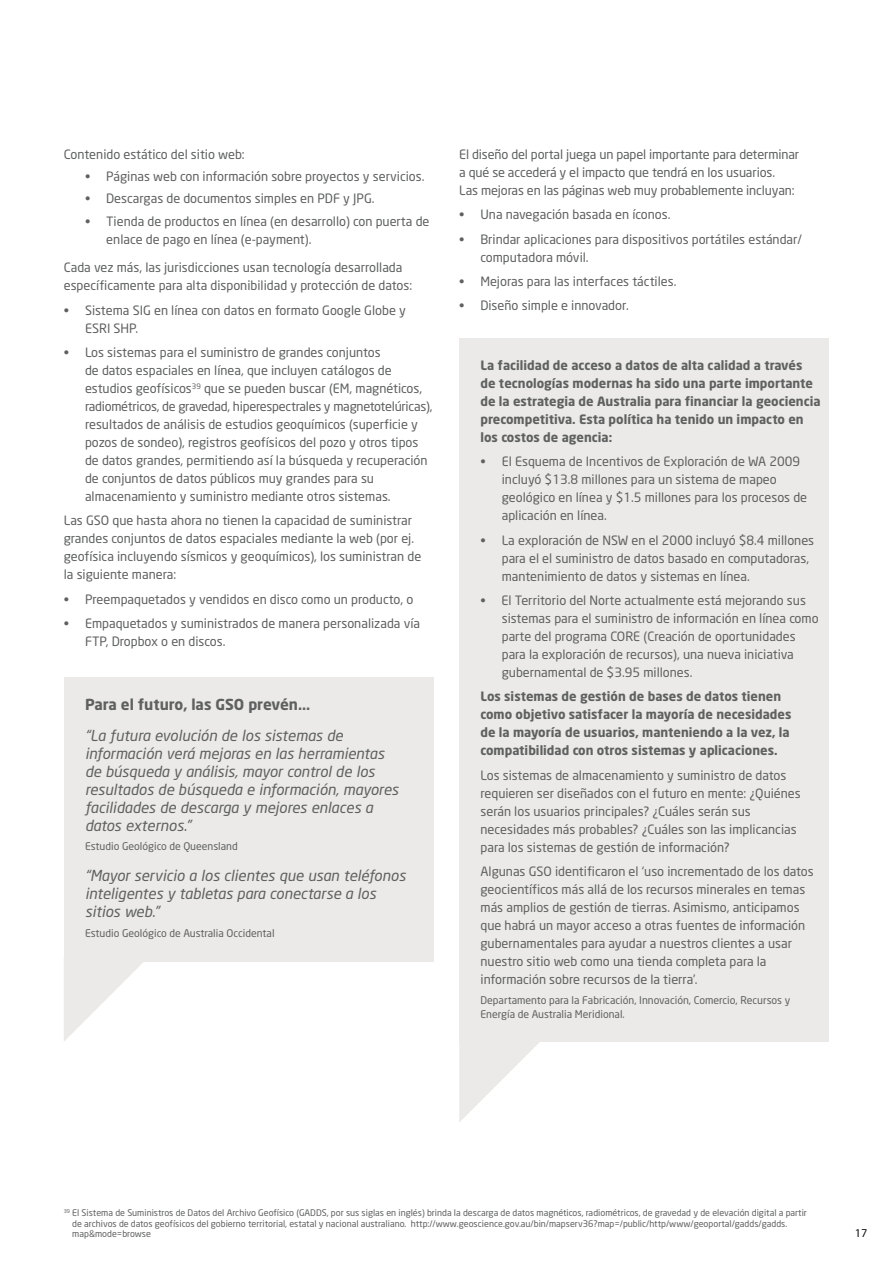
<style>
.page{position:relative;width:893px;height:1263px;background:#fff}
.page>*{position:absolute;margin:0;border:0;box-sizing:border-box;transform-origin:0 0}
.t1{font:italic 15px/18px "Neo Sans";color:#5f6060}
.t2{font:700 15px "Neo Sans";color:#5f6060}
.t3{font:12.75px/18px "Neo Sans";color:#5f6060}
.t4{font:700 12.75px/18px "Neo Sans";color:#5f6060}
.t5{font:10.5px/13.5px "Neo Sans";color:#5f6060}
.t6{font:10.5px "Neo Sans";color:#000}
.t7{font:9px/10.5px "Neo Sans";color:#5f6060}
</style>
<div class="page">
<svg style="left:459px;top:1042px;width:80px;height:80px"></svg>
<div style="left:459px;top:338px;width:370px;height:704px;background:#ebeae9"></div>
<svg style="left:64px;top:961px;width:85px;height:80px"></svg>
<div style="left:64px;top:676px;width:370px;height:285px;background:#ebeae9"></div>
<p class="t3" style="left:64px;top:145px;width:182px">Contenido estático del sitio web:</p>
<p class="t3" style="left:85px;top:167px;width:341px">• Páginas web con información sobre proyectos y servicios.</p>
<p class="t3" style="left:85px;top:189px;width:291px">• Descargas de documentos simples en PDF y JPG.</p>
<p class="t3" style="left:106px;top:212px;width:325px;text-indent:-21px">• Tienda de productos en línea (en desarrollo) con puerta de enlace de pago en línea (e-payment).</p>
<p class="t3" style="left:64px;top:258px;width:350px">Cada vez más, las jurisdicciones usan tecnología desarrollada específicamente para alta disponibilidad y protección de datos:</p>
<p class="t3" style="left:85px;top:301px;width:322px;text-indent:-21px">• Sistema SIG en línea con datos en formato Google Globe y<br>ESRI SHP.</p>
<p class="t3" style="left:85px;top:343px;width:349px;text-indent:-21px">• Los sistemas para el suministro de grandes conjuntos<br>de datos espaciales en línea, que incluyen catálogos de estudios geofísicos<sup>39</sup> que se pueden buscar (EM, magnéticos, radiométricos, de gravedad, hiperespectrales y magnetotelúricas), resultados de análisis de estudios geoquímicos (superficie y pozos de sondeo), registros geofísicos del pozo y otros tipos de datos grandes, permitiendo así la búsqueda y recuperación de conjuntos de datos públicos muy grandes para su almacenamiento y suministro mediante otros sistemas.</p>
<p class="t3" style="left:64px;top:511px;width:359px">Las GSO que hasta ahora no tienen la capacidad de suministrar grandes conjuntos de datos espaciales mediante la web (por ej. geofísica incluyendo sísmicos y geoquímicos), los suministran de la siguiente manera:</p>
<p class="t3" style="left:64px;top:590px;width:351px">• Preempaquetados y vendidos en disco como un producto, o</p>
<p class="t3" style="left:85px;top:614px;width:337px;text-indent:-21px">• Empaquetados y suministrados de manera personalizada vía<br>FTP, Dropbox o en discos.</p>
<p class="t2" style="left:85px;top:695px;width:227px">Para el futuro, las GSO prevén...</p>
<p class="t1" style="left:85px;top:726px;width:315px">“La futura evolución de los sistemas de información verá mejoras en las herramientas de búsqueda y análisis, mayor control de los resultados de búsqueda e información, mayores facilidades de descarga y mejores enlaces a datos externos.”</p>
<p class="t5" style="left:85px;top:840px;width:154px">Estudio Geológico de Queensland</p>
<p class="t1" style="left:85px;top:866px;width:322px">“Mayor servicio a los clientes que usan teléfonos inteligentes y tabletas para conectarse a los sitios web.”</p>
<p class="t5" style="left:85px;top:926px;width:191px">Estudio Geológico de Australia Occidental</p>
<p class="t3" style="left:459px;top:145px;width:342px">El diseño del portal juega un papel importante para determinar a qué se accederá y el impacto que tendrá en los usuarios.<br>Las mejoras en las páginas web muy probablemente incluyan:</p>
<p class="t3" style="left:459px;top:205px;width:213px">• Una navegación basada en íconos.</p>
<p class="t3" style="left:480px;top:230px;width:323px;text-indent:-21px">• Brindar aplicaciones para dispositivos portátiles estándar/ computadora móvil.</p>
<p class="t3" style="left:459px;top:272px;width:219px">• Mejoras para las interfaces táctiles.</p>
<p class="t3" style="left:459px;top:296px;width:171px">• Diseño simple e innovador.</p>
<p class="t4" style="left:480px;top:356px;width:342px">La facilidad de acceso a datos de alta calidad a través de tecnologías modernas ha sido una parte importante de la estrategia de Australia para financiar la geociencia precompetitiva. Esta política ha tenido un impacto en los costos de agencia:</p>
<p class="t3" style="left:502px;top:452px;width:307px;text-indent:-21px">• El Esquema de Incentivos de Exploración de WA 2009 incluyó $13.8 millones para un sistema de mapeo geológico en línea y $1.5 millones para los procesos de aplicación en línea.</p>
<p class="t3" style="left:502px;top:531px;width:314px;text-indent:-21px">• La exploración de NSW en el 2000 incluyó $8.4 millones para el el suministro de datos basado en computadoras, mantenimiento de datos y sistemas en línea.</p>
<p class="t3" style="left:502px;top:591px;width:318px;text-indent:-21px">• El Territorio del Norte actualmente está mejorando sus sistemas para el suministro de información en línea como parte del programa CORE (Creación de oportunidades para la exploración de recursos), una nueva iniciativa gubernamental de $3.95 millones.</p>
<p class="t4" style="left:480px;top:687px;width:312px">Los sistemas de gestión de bases de datos tienen como objetivo satisfacer la mayoría de necesidades de la mayoría de usuarios, manteniendo a la vez, la compatibilidad con otros sistemas y aplicaciones.</p>
<p class="t3" style="left:480px;top:766px;width:322px">Los sistemas de almacenamiento y suministro de datos requieren ser diseñados con el futuro en mente: ¿Quiénes serán los usuarios principales? ¿Cuáles serán sus necesidades más probables? ¿Cuáles son las implicancias para los sistemas de gestión de información?</p>
<p class="t3" style="left:480px;top:862px;width:335px">Algunas GSO identificaron el ‘uso incrementado de los datos geocientíficos más allá de los recursos minerales en temas más amplios de gestión de tierras. Asimismo, anticipamos que habrá un mayor acceso a otras fuentes de información gubernamentales para ayudar a nuestros clientes a usar nuestro sitio web como una tienda completa para la información sobre recursos de la tierra’.</p>
<p class="t5" style="left:480px;top:993px;width:311px">Departamento para la Fabricación, Innovación, Comercio, Recursos y<br>Energía de Australia Meridional.</p>
<p class="t7" style="left:72px;top:1208px;width:736px;text-indent:-8px"><sup>39</sup> El Sistema de Suministros de Datos del Archivo Geofísico (GADDS, por sus siglas en inglés) brinda la descarga de datos magnéticos, radiométricos, de gravedad y de elevación digital a partir de archivos de datos geofísicos del gobierno territorial, estatal y nacional australiano. http://www.geoscience.gov.au/bin/mapserv36?map=/public/http/www/geoportal/gadds/gadds. map&amp;mode=browse</p>
<p class="t6" style="left:855px;top:1227px;width:14px">17</p>
</div>
